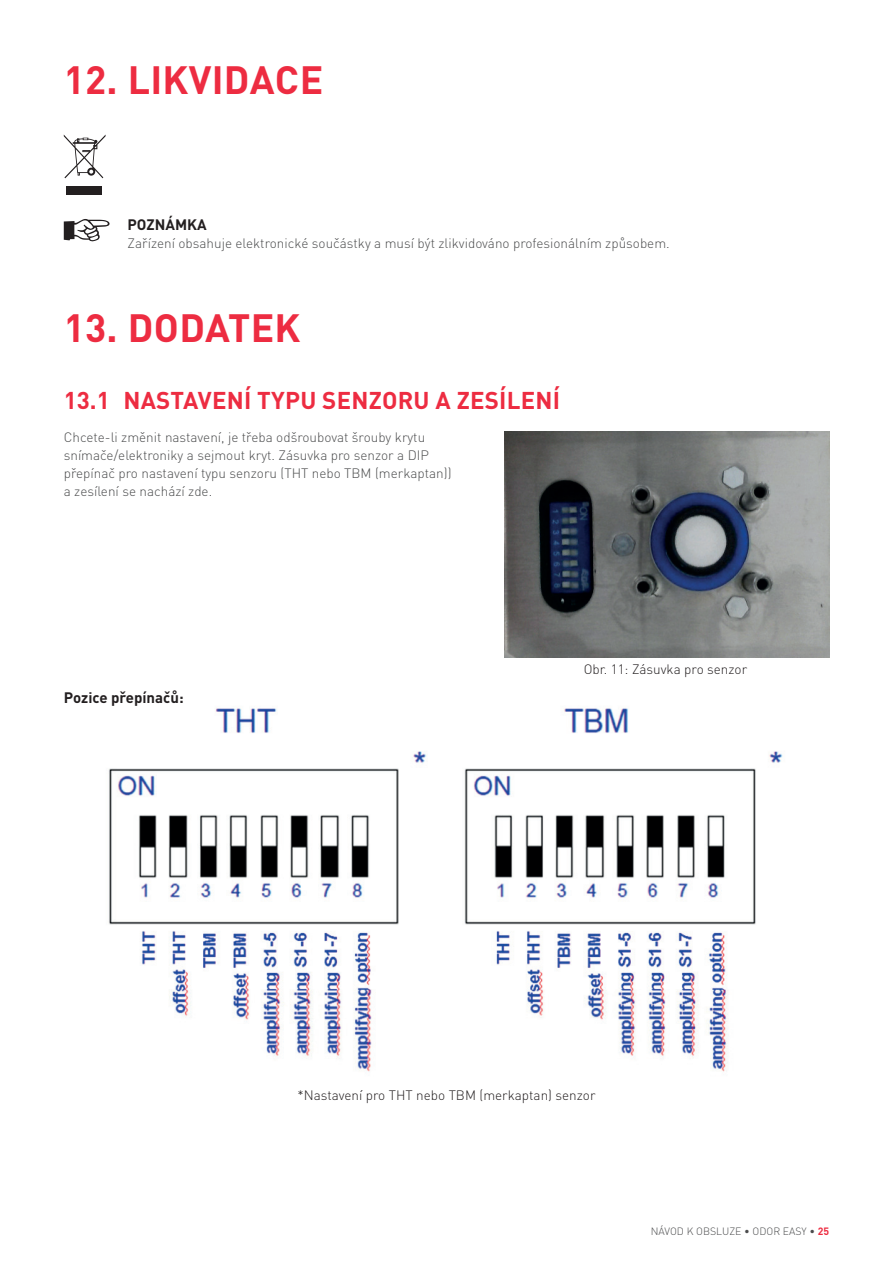
<style>
.page{position:relative;width:893px;height:1263px;background:#fff}
.page>*{position:absolute;margin:0;border:0;box-sizing:border-box;transform-origin:0 0}
.t1{font:700 39px "DIN Pro";letter-spacing:.005em;color:#ed2c41}
.t2{font:700 24px "DIN Pro";letter-spacing:.01em;color:#ed2c41}
.t3{font:700 15px "DIN Pro";color:#231f20}
.t4{font:300 13.5px/18px "DIN Pro";color:#4b4c4d}
.t5{font:300 13.5px "DIN Pro";color:#231f20}
.t6{font:300 10.5px "DIN Pro";color:#4b4c4d}
.s1{font-weight:700;color:#ed2c41}
</style>
<div class="page">
<div style="left:66px;top:186px;width:36px;height:9px;background:#231f20"></div>
<svg style="left:64px;top:135px;width:42px;height:43px"></svg>
<svg style="left:64px;top:219px;width:46px;height:22px"></svg>
<img style="left:505px;top:432px;width:324px;height:226px">
<img style="left:109px;top:708px;width:674px;height:364px">
<h1 class="t1" style="left:64px;top:66px;width:261px">12. LIKVIDACE</h1>
<p class="t3" style="left:128px;top:220px;width:81px">POZNÁMKA</p>
<p class="t4" style="left:128px;top:236px;width:544px">Zařízení obsahuje elektronické součástky a musí být zlikvidováno profesionálním způsobem.</p>
<h1 class="t1" style="left:64px;top:313px;width:238px">13. DODATEK</h1>
<h2 class="t2" style="left:64px;top:391px;width:498px">13.1 NASTAVENÍ TYPU SENZORU A ZESÍLENÍ</h2>
<p class="t4" style="left:64px;top:430px;width:389px">Chcete-li změnit nastavení, je třeba odšroubovat šrouby krytu snímače/elektroniky a sejmout kryt. Zásuvka pro senzor a DIP přepínač pro nastavení typu senzoru (THT nebo TBM (merkaptan)) a zesílení se nachází zde.</p>
<p class="t3" style="left:64px;top:692px;width:121px">Pozice ře ínačů:</p>
<p class="t3" style="left:111px;top:692px;width:33px">p p</p>
<p class="t5" style="left:584px;top:664px;width:165px">Obr. 11: Zásuvka pro senzor</p>
<p class="t5" style="left:297px;top:1090px;width:299px">*Nastavení pro THT nebo TBM (merkaptan) senzor</p>
<p class="t6" style="left:651px;top:1228px;width:180px">NÁVOD K OBSLUZE • ODOR EASY • <span class="s1">25</span></p>
</div>
